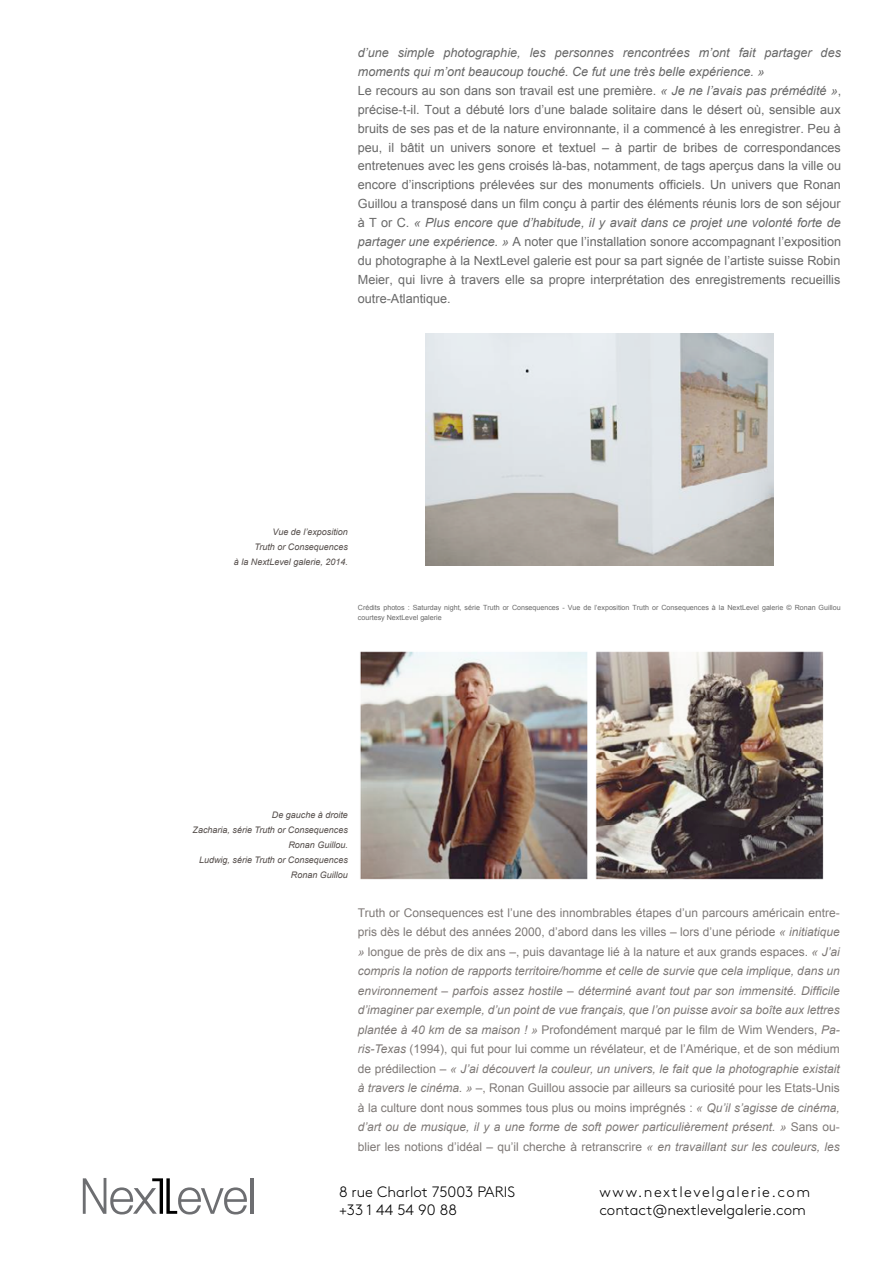
<style>
.page{position:relative;width:893px;height:1263px;background:#fff}
.page>*{position:absolute;margin:0;border:0;box-sizing:border-box;transform-origin:0 0}
.t1{font:300 15px/18px "Brown Std";color:#000}
.t2{font:12.6px/18.9px "Arial";color:#686868}
.t3{font:12px/19.5px "Arial";color:#524b48;text-align:justify}
.t4{font:italic 9px/15px "Arial";color:#524b48;text-align:right}
.t5{font:7.05px/10.2px "Arial";color:#696969}
.s1{font-style:italic}
</style>
<div class="page">
<img style="left:426px;top:334px;width:347px;height:231px">
<hr style="left:250px;top:1178px;width:4px;height:36px;background:#6d6e71">
<svg style="left:83px;top:1178px;width:164px;height:36px"></svg>
<img style="left:360px;top:651px;width:464px;height:229px">
<p class="t2" style="left:358px;top:43px;width:485px"><span class="s1">d’une simple photographie, les personnes rencontrées m’ont fait partager des moments qui m’ont beaucoup touché. Ce fut une très belle expérience. »<br></span>Le recours au son dans son travail est une première. <span class="s1">« Je ne l’avais pas prémédité »</span>, précise--t--il. Tout a débuté lors d’une balade solitaire dans le désert où, sensible aux bruits de ses pas et de la nature environnante, il a commencé à les enregistrer. Peu à peu, il bâtit un univers sonore et textuel – à partir de bribes de correspondances entretenues avec les gens croisés là--bas, notamment, de tags aperçus dans la ville ou encore d’inscriptions prélevées sur des monuments officiels. Un univers que Ronan Guillou a transposé dans un film conçu à partir des éléments réunis lors de son séjour à T or C. <span class="s1">« Plus encore que d’habitude, il y avait dans ce projet une volonté forte de partager une expérience. »</span> A noter que l’installation sonore accompagnant l’exposition du photographe à la NextLevel galerie est pour sa part signée de l’artiste suisse Robin Meier, qui livre à travers elle sa propre interprétation des enregistrements recueillis outre--Atlantique.</p>
<p class="t4" style="left:234px;top:524px;width:116px">Vue de l’exposition<br>Truth or Consequences<br>à la NextLevel galerie, 2014.</p>
<p class="t5" style="left:358px;top:602px;width:484px">Crédits photos : Saturday night, série Truth or Consequences -- Vue de l’exposition Truth or Consequences à la NextLevel galerie © Ronan Guillou courtesy NextLevel galerie</p>
<p class="t4" style="left:193px;top:807px;width:157px">De gauche à droite<br>Zacharia, série Truth or Consequences<br>Ronan Guillou.<br>Ludwig, série Truth or Consequences<br>Ronan Guillou</p>
<p class="t3" style="left:358px;top:903px;width:483px">Truth or Consequences est l’une des innombrables étapes d’un parcours américain entre&shy;pris dès le début des années 2000, d’abord dans les villes – lors d’une période <span class="s1">« initiatique »</span> longue de près de dix ans –, puis davantage lié à la nature et aux grands espaces. <span class="s1">« J’ai compris la notion de rapports territoire/homme et celle de survie que cela implique, dans un environnement – parfois assez hostile – déterminé avant tout par son immensité. Difficile d’imaginer par exemple, d’un point de vue français, que l’on puisse avoir sa boîte aux lettres plantée à 40 km de sa maison ! »</span> Profondément marqué par le film de Wim Wenders, <span class="s1">Pa&shy;ris-Texas</span> (1994), qui fut pour lui comme un révélateur, et de l’Amérique, et de son médium de prédilection – <span class="s1">« J’ai découvert la couleur, un univers, le fait que la photographie existait à travers le cinéma. »</span> –, Ronan Guillou associe par ailleurs sa curiosité pour les Etats-Unis à la culture dont nous sommes tous plus ou moins imprégnés : <span class="s1">« Qu’il s’agisse de cinéma, d’art ou de musique, il y a une forme de soft power particulièrement présent. »</span> Sans ou&shy;blier les notions d’idéal – qu’il cherche à retranscrire <span class="s1">« en travaillant sur les couleurs, les</span></p>
<p class="t1" style="left:339px;top:1182px;width:178px">8 rue Charlot 75003 PARIS +33 1 44 54 90 88</p>
<p class="t1" style="left:599px;top:1182px;width:212px">www.nextlevelgalerie.com contact@nextlevelgalerie.com</p>
</div>
